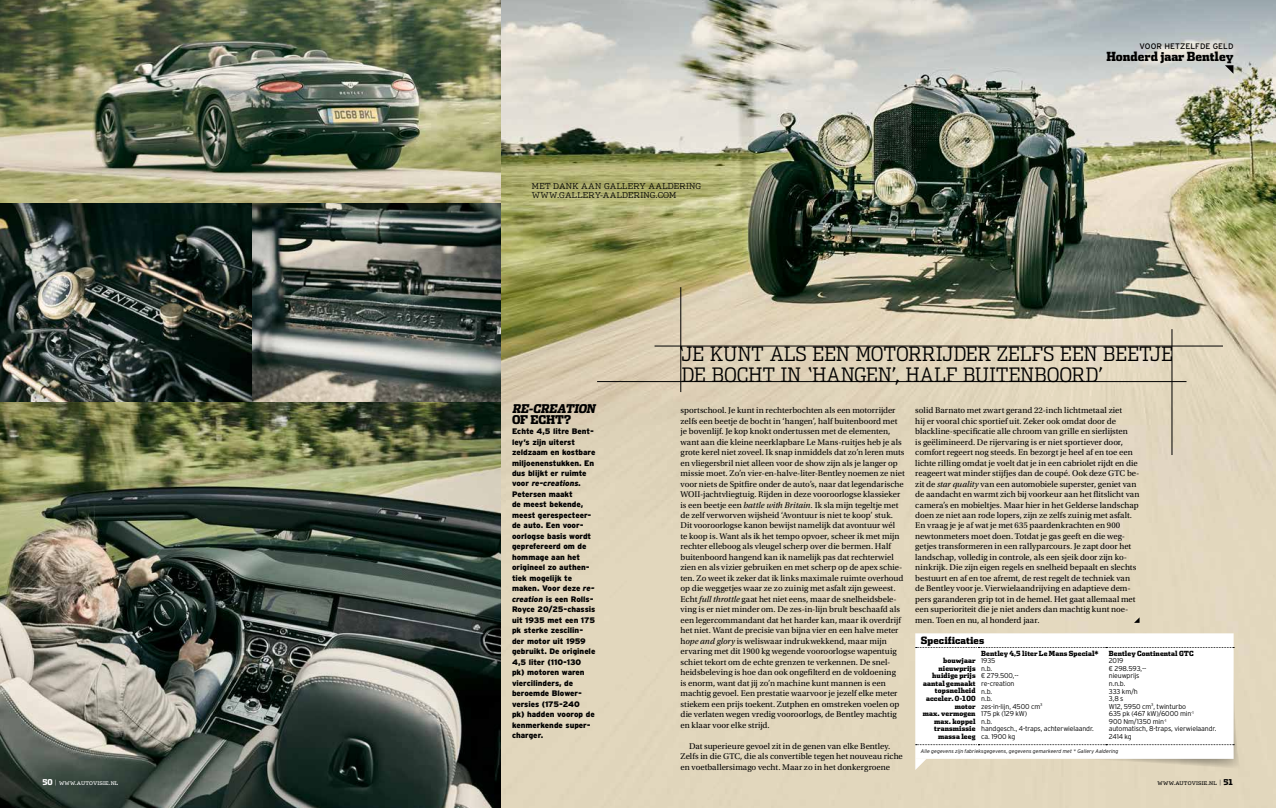
<style>
.page{position:relative;width:1276px;height:808px;background:#fff}
.page>*{position:absolute;margin:0;border:0;box-sizing:border-box;transform-origin:0 0}
.t1{font:300 20px/21px "Dispatch Cond";letter-spacing:.005em;color:#000}
.t2{font:900 12.5px "Dispatch Cond";color:#000}
.t3{font:italic 900 12px "Dispatch Cond";color:#000}
.t4{font:900 12px "Dispatch Cond";letter-spacing:-.01em;color:#000}
.t5{font:900 10px "Dispatch Cond";letter-spacing:.01em;color:#000}
.t6{font:8.8px/10.5px "Utopia Std";color:#000}
.t7{font:900 8px/10.5px "Interstate";letter-spacing:-.005em;color:#000}
.t8{font:300 8px/9px "Dispatch";letter-spacing:.035em;color:#000}
.t9{font:8px "Interstate";letter-spacing:.01em;color:#000}
.t10{font:900 7px "Dispatch Cond";letter-spacing:.02em;color:#000}
.t11{font:300 7px "Interstate";letter-spacing:-.02em;color:#000}
.t12{font:italic 300 5.3px "Interstate";color:#000}
.t13{font:5px "Dispatch";letter-spacing:.035em;color:#fff}
.t14{font:5px "Dispatch";letter-spacing:.035em;color:#000}
.s1{font-style:italic}
.s2{font-family:"Interstate";font-weight:300}
.s3{font-family:"Dispatch Cond";font-weight:900}
.s4{font-family:"Dispatch Cond";font-weight:900;font-size:8px}
.s5{font-family:"Dispatch Cond";font-weight:300;font-size:7.2px}
</style>
<div class="page">
<img style="left:0;top:0;width:501px;height:203px">
<svg style="left:251px;top:203px;width:250px;height:200px;background:#5e655e"></svg>
<img style="left:0;top:203px;width:251px;height:200px">
<img style="left:0;top:403px;width:501px;height:405px">
<img style="left:501px;top:0;width:775px;height:808px">
<svg style="left:1134px;top:617px;width:5px;height:6px"></svg>
<svg style="left:915px;top:633px;width:326px;height:137px"></svg>
<hr style="left:597px;top:381px;width:589px;height:1px;background:#000">
<hr style="left:654px;top:346px;width:569px;height:1px;background:#000">
<hr style="left:680px;top:287px;width:1px;height:105px;background:#000">
<hr style="left:1171px;top:329px;width:1px;height:126px;background:#000">
<svg style="left:1225px;top:65px;width:8px;height:9px"></svg>
<p class="t8" style="left:532px;top:181px;width:171px">MET DANK AAN GALLERY AALDERING<br>WWW.GALLERY-AALDERING.COM</p>
<p class="t9" style="left:1139px;top:42px;width:95px">VOOR HETZELFDE GELD</p>
<h2 class="t2" style="left:1106px;top:49px;width:129px">Honderd jaar Bentley</h2>
<h3 class="t3" style="left:512px;top:401px;width:87px">RE-CREATION</h3>
<h3 class="t4" style="left:512px;top:411px;width:61px">OF ECHT?</h3>
<p class="t7" style="left:512px;top:426px;width:85px">Echte 4,5 litre Bent&shy;ley’s zijn uiterst zeldzaam en kostbare miljoenenstukken. En dus blijkt er ruimte voor <span class="s1">re-creations.<br></span>Petersen maakt<br>de meest bekende, meest gerespecteer&shy;de auto. Een voor&shy;oorlogse basis wordt geprefereerd om de hommage aan het origineel zo authen&shy;tiek mogelijk te maken. Voor deze <span class="s1">re&shy;creation</span> is een Rolls-<br>Royce 20/25-chassis uit 1935 met een 175 pk sterke zescilin&shy;der motor uit 1959 gebruikt. De originele<br>4,5 liter (110-130 pk) motoren waren viercilinders, de beroemde Blower&shy;versies (175-240<br>pk) hadden voorop de kenmerkende super&shy;charger.</p>
<h1 class="t1" style="left:678px;top:343px;width:496px">‘JE KUNT ALS EEN MOTORRIJDER ZELFS EEN BEETJE<br>DE BOCHT IN ‘HANGEN’, HALF BUITENBOORD’</h1>
<p class="t6" style="left:680px;top:405px;width:226px">sportschool. Je kunt in rechterbochten als een motorrijder zelfs een beetje de bocht in ‘hangen’, half buitenboord met je bovenlijf. Je kop knokt ondertussen met de elementen, want aan die kleine neerklapbare Le Mans-ruitjes heb je als grote kerel niet zoveel. Ik snap inmiddels dat zo’n leren muts en vliegersbril niet alleen voor de show zijn als je langer op missie moet. Zo’n vier-en-halve-liter-Bentley noemen ze niet voor niets de Spitfire onder de auto’s, naar dat legendarische WOII-jachtvliegtuig. Rijden in deze vooroorlogse klassieker is een beetje een <span class="s1">battle with Britain.</span> Ik sla mijn tegeltje met de zelf verworven wijsheid ‘Avontuur is niet te koop’ stuk.<br>Dit vooroorlogse kanon bewijst namelijk dat avontuur wél<br>te koop is. Want als ik het tempo opvoer, scheer ik met mijn rechter elleboog als vleugel scherp over die bermen. Half buitenboord hangend kan ik namelijk pas dat rechterwiel zien en als vizier gebruiken en met scherp op de apex schie&shy;ten. Zo weet ik zeker dat ik links maximale ruimte overhoud op die weggetjes waar ze zo zuinig met asfalt zijn geweest.<br>Echt <span class="s1">full throttle</span> gaat het niet eens, maar de snelheidsbele&shy;ving is er niet minder om. De zes-in-lijn brult beschaafd als een legercommandant dat het harder kan, maar ik overdrijf het niet. Want de precisie van bijna vier en een halve meter h<span class="s1">ope and glory</span> is weliswaar indrukwekkend, maar mijn ervaring met dit 1900 kg wegende vooroorlogse wapentuig schiet tekort om de echte grenzen te verkennen. De snel&shy;heidsbeleving is hoe dan ook ongefilterd en de voldoening<br>is enorm, want dat jij zo’n machine kunt mannen is een machtig gevoel. Een prestatie waarvoor je jezelf elke meter stiekem een prijs toekent. Zutphen en omstreken voelen op die verlaten wegen vredig vooroorlogs, de Bentley machtig en klaar voor elke strijd.</p>
<p class="t6" style="left:680px;top:741px;width:224px;text-indent:9px">Dat superieure gevoel zit in de genen van elke Bentley.<br>Zelfs in die GTC, die als convertible tegen het nouveau riche en voetballersimago vecht. Maar zo in het donkergroene</p>
<p class="t6" style="left:915px;top:405px;width:226px">solid Barnato met zwart gerand 22-inch lichtmetaal ziet<br>hij er vooral chic sportief uit. Zeker ook omdat door de blackline-specificatie alle chroom van grille en sierlijsten<br>is geëlimineerd. De rijervaring is er niet sportiever door, comfort regeert nog steeds. En bezorgt je heel af en toe een lichte rilling omdat je voelt dat je in een cabriolet rijdt en die reageert wat minder stijfjes dan de coupé. Ook deze GTC be&shy;zit de <span class="s1">star quality</span> van een automobiele superster, geniet van de aandacht en warmt zich bij voorkeur aan het flitslicht van camera’s en mobieltjes. Maar hier in het Gelderse landschap doen ze niet aan rode lopers, zijn ze zelfs zuinig met asfalt.<br>En vraag je je af wat je met 635 paardenkrachten en 900 newtonmeters moet doen. Totdat je gas geeft en die weg&shy;getjes transformeren in een rallyparcours. Je zapt door het landschap, volledig in controle, als een sjeik door zijn ko&shy;ninkrijk. Die zijn eigen regels en snelheid bepaalt en slechts bestuurt en af en toe afremt, de rest regelt de techniek van de Bentley voor je. Vierwielaandrijving en adaptieve dem&shy;pers garanderen grip tot in de hemel. Het gaat allemaal met een superioriteit die je niet anders dan machtig kunt noe&shy;men. Toen en nu, al honderd jaar.</p>
<p class="t5" style="left:921px;top:634px;width:65px">Specificaties</p>
<p class="t10" style="left:981px;top:648px;width:119px">Bentley 4,5 liter Le Mans Special*</p>
<p class="t10" style="left:1109px;top:648px;width:86px">Bentley Continental GTC</p>
<p class="t10" style="left:943px;top:656px;width:54px">bouwjaar <span class="s2">1935</span></p>
<p class="t11" style="left:1109px;top:656px;width:16px">2019</p>
<p class="t10" style="left:938px;top:664px;width:55px">nieuwprijs <span class="s2">n.b.</span></p>
<p class="t11" style="left:1109px;top:664px;width:39px">€ 298.593,--</p>
<p class="t10" style="left:932px;top:671px;width:88px">huidige prijs <span class="s2">€ 279.500,--</span></p>
<p class="t11" style="left:1109px;top:672px;width:32px">nieuwprijs</p>
<p class="t10" style="left:923px;top:679px;width:93px">aantal gemaakt <span class="s2">re-creation</span></p>
<p class="t11" style="left:1109px;top:679px;width:18px">n.n.b.</p>
<p class="t10" style="left:935px;top:686px;width:59px">topsnelheid <span class="s2">n.b.</span></p>
<p class="t11" style="left:1109px;top:687px;width:31px">333 km/h</p>
<p class="t10" style="left:926px;top:694px;width:68px">acceler. 0-100 <span class="s2">n.b.</span></p>
<p class="t11" style="left:1109px;top:694px;width:16px">3,8 s</p>
<p class="t11" style="left:955px;top:702px;width:89px"><span class="s3">motor</span> zes-in-lijn, 4500 cm<sup>3</sup></p>
<p class="t11" style="left:1109px;top:702px;width:79px">W12, 5950 cm<sup>3</sup>, twinturbo</p>
<p class="t10" style="left:923px;top:709px;width:106px">max. vermogen <span class="s2">175 pk (129 kW)</span></p>
<p class="t11" style="left:1109px;top:709px;width:86px">635 pk (467 kW)/6000 min<sup>-1</sup></p>
<p class="t10" style="left:934px;top:717px;width:60px">max. koppel <span class="s2">n.b.</span></p>
<p class="t11" style="left:1109px;top:717px;width:59px">900 Nm/1350 min<sup>-1</sup></p>
<p class="t11" style="left:934px;top:725px;width:161px"><span class="s3">transmissie</span> handgesch., 4-traps, achterwielaandr.</p>
<p class="t11" style="left:1109px;top:725px;width:109px">automatisch, 8-traps, vierwielaandr.</p>
<p class="t10" style="left:938px;top:732px;width:79px">massa leeg <span class="s2">ca. 1900 kg</span></p>
<p class="t11" style="left:1109px;top:732px;width:24px">2414 kg</p>
<p class="t12" style="left:921px;top:748px;width:199px">Alle gegevens zijn fabrieksgegevens, gegevens gemarkeerd met * Gallery Aaldering</p>
<p class="t13" style="left:43px;top:780px;width:77px"><span class="s4">50</span> <span class="s5">|</span> WWW.AUTOVISIE.NL</p>
<p class="t14" style="left:1157px;top:780px;width:77px">WWW.AUTOVISIE.NL <span class="s5">|</span> <span class="s4">51</span></p>
</div>
